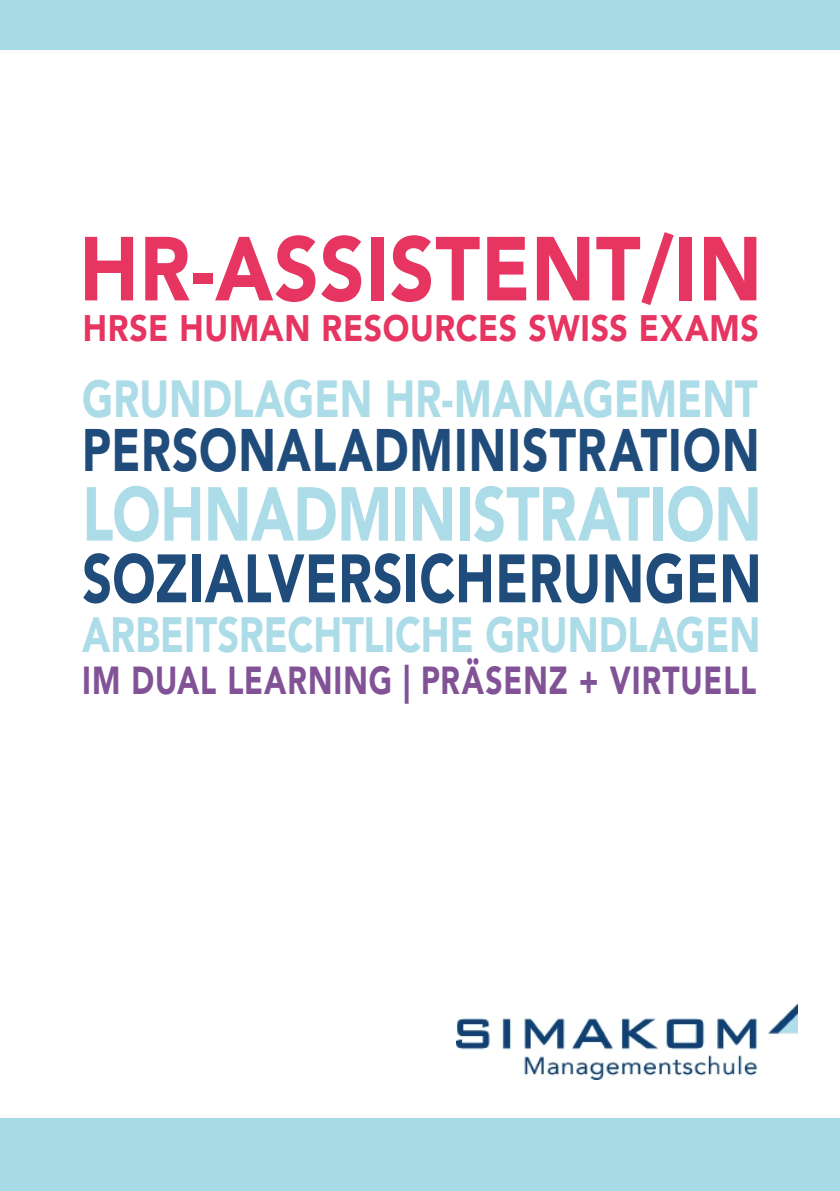
<style>
.page{position:relative;width:840px;height:1191px;background:#fff}
.page>*{position:absolute;margin:0;border:0;box-sizing:border-box;transform-origin:0 0}
.t1{font:900 89.6px "Avenir";letter-spacing:.01em;color:#e53560;scale:.87 1}
.t2{font:900 75.4px "Avenir";letter-spacing:-.005em;color:#acdce7;scale:.77 1}
.t3{font:900 67.6px "Avenir";letter-spacing:.01em;color:#1f4c7a;scale:.77 1}
.t4{font:900 59.8px "Avenir";letter-spacing:.02em;color:#1f4c7a;scale:.77 1}
.t5{font:900 52px "Avenir";color:#acdce7;scale:.77 1}
.t6{font:900 49.4px "Avenir";color:#acdce7;scale:.77 1}
.t7{font:900 39px "Avenir";letter-spacing:.03em;color:#815396;scale:.77 1}
.t8{font:900 36.8px "Avenir";letter-spacing:.02em;color:#e53560;scale:.87 1}
</style>
<div class="page">
<div style="left:0;top:0;width:839px;height:49px;background:#a9dbe7"></div>
<div style="left:0;top:1118px;width:839px;height:73px;background:#a9dbe7"></div>
<img style="left:456px;top:1004px;width:341px;height:76px">
<h1 class="t1" style="left:79px;top:192px;width:785px">HR-ASSISTENT/IN</h1>
<p class="t8" style="left:83px;top:296px;width:778px">HRSE HUMAN RESOURCES SWISS EXAMS</p>
<h3 class="t5" style="left:82px;top:354px;width:878px">GRUNDLAGEN HR-MANAGEMENT</h3>
<h3 class="t4" style="left:82px;top:399px;width:880px">PERSONALADMINISTRATION</h3>
<h2 class="t2" style="left:82px;top:450px;width:883px">LOHNADMINISTRATION</h2>
<h3 class="t3" style="left:82px;top:521px;width:883px">SOZIALVERSICHERUNGEN</h3>
<p class="t6" style="left:82px;top:592px;width:881px">ARBEITSRECHTLICHE GRUNDLAGEN</p>
<p class="t7" style="left:82px;top:646px;width:876px">IM DUAL LEARNING | PRÄSENZ + VIRTUELL</p>
</div>
